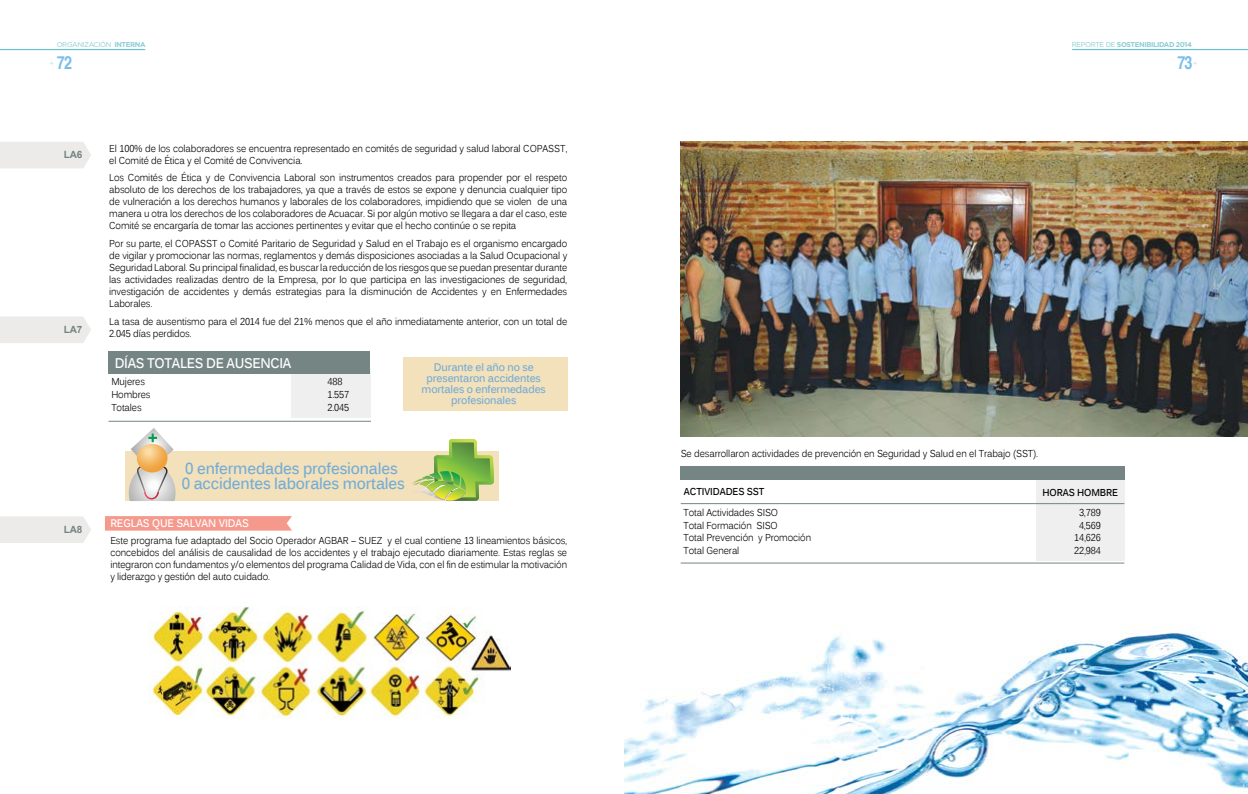
<style>
.page{position:relative;width:1248px;height:794px;background:#fff}
.page>*{position:absolute;margin:0;border:0;box-sizing:border-box;transform-origin:0 0}
.t1{font:700 18px "Helvetica";color:#78bee9;scale:.8 1}
.t2{font:700 16px/15px "Kalinga";letter-spacing:-.01em;color:#76add4;scale:.9 1}
.t3{font:700 14px "Kalinga";letter-spacing:-.025em;color:#fff;scale:.9 1}
.t4{font:700 11px/11px "Kalinga";letter-spacing:-.01em;color:#76add4;text-align:center;scale:.9 1}
.t5{font:700 11px "Kalinga";letter-spacing:-.01em;color:#fff;scale:.9 1}
.t6{font:10px/12px "Kalinga";letter-spacing:-.01em;color:#000;text-align:justify;scale:.9 1}
.t7{font:700 10px "Kalinga";letter-spacing:-.01em;color:#000;scale:.9 1}
.t8{font:700 10px "Arial";letter-spacing:-.025em;color:#758583}
.t9{font:8px "Gotham";color:#cae1eb}
.t10{font:700 7px "Gotham";letter-spacing:-.05em;color:#8acdd5}
.t11{font:7px "Gotham";letter-spacing:-.05em;color:#8acdd5}
.s1{font-weight:700}
.s2{font-weight:400}
</style>
<div class="page">
<hr style="left:1071px;top:49px;width:176px;height:1px;background:#50bdc7">
<div style="left:291px;top:369px;width:79px;height:49px;background:#ebeceb"></div>
<div style="left:108px;top:351px;width:262px;height:23px;background:#758583"></div>
<hr style="left:108px;top:421px;width:263px;height:1px;background:#758583">
<div style="left:403px;top:357px;width:164px;height:54px;background:#f3e1bc"></div>
<svg style="left:105px;top:516px;width:187px;height:14px;background:#f69b8f"></svg>
<div style="left:125px;top:451px;width:373px;height:50px;background:#f3e1bc"></div>
<svg style="left:129px;top:428px;width:46px;height:73px"></svg>
<svg style="left:412px;top:439px;width:82px;height:63px"></svg>
<div style="left:0;top:142px;width:91px;height:26px;background:#ecebea"></div>
<svg style="left:0;top:316px;width:91px;height:27px;background:#edeceb"></svg>
<div style="left:0;top:516px;width:91px;height:27px;background:#ecebea"></div>
<hr style="left:0;top:49px;width:145px;height:1px;background:#50bdc7">
<img style="left:149px;top:607px;width:361px;height:112px">
<div style="left:1036px;top:476px;width:88px;height:84px;background:#ebeceb"></div>
<div style="left:680px;top:466px;width:444px;height:14px;background:#758583"></div>
<hr style="left:680px;top:503px;width:444px;height:1px;background:#758583">
<hr style="left:680px;top:563px;width:444px;height:1px;background:#758583">
<img style="left:680px;top:142px;width:567px;height:294px">
<img style="left:624px;top:632px;width:623px;height:162px">
<p class="t11" style="left:57px;top:40px;width:90px">ORGANIZACIÓN <span class="s1">INTERNA</span></p>
<p class="t10" style="left:1071px;top:40px;width:122px"><span class="s2">REPORTE DE</span> SOSTENIBILIDAD 2014</p>
<p class="t9" style="left:49px;top:58px;width:6px">+</p>
<h1 class="t1" style="left:57px;top:48px;width:21px">72</h1>
<h1 class="t1" style="left:1177px;top:48px;width:21px">73</h1>
<p class="t9" style="left:1192px;top:58px;width:6px">+</p>
<p class="t8" style="left:64px;top:148px;width:20px">LA6</p>
<p class="t8" style="left:64px;top:323px;width:20px">LA7</p>
<p class="t8" style="left:64px;top:522px;width:20px">LA8</p>
<p class="t6" style="left:109px;top:143px;width:510px">El 100% de los colaboradores se encuentra representado en comités de seguridad y salud laboral COPASST, el Comité de Ética y el Comité de Convivencia.</p>
<p class="t6" style="left:109px;top:173px;width:510px">Los Comités de Ética y de Convivencia Laboral son instrumentos creados para propender por el respeto absoluto de los derechos de los trabajadores, ya que a través de estos se expone y denuncia cualquier tipo de vulneración a los derechos humanos y laborales de los colaboradores, impidiendo que se violen de una manera u otra los derechos de los colaboradores de Acuacar. Si por algún motivo se llegara a dar el caso, este Comité se encargaría de tomar las acciones pertinentes y evitar que el hecho continúe o se repita</p>
<p class="t6" style="left:109px;top:238px;width:510px">Por su parte, el COPASST o Comité Paritario de Seguridad y Salud en el Trabajo es el organismo encargado de vigilar y promocionar las normas, reglamentos y demás disposiciones asociadas a la Salud Ocupacional y Seguridad Laboral. Su principal finalidad, es buscar la reducción de los riesgos que se puedan presentar durante las actividades realizadas dentro de la Empresa, por lo que participa en las investigaciones de seguridad, investigación de accidentes y demás estrategias para la disminución de Accidentes y en Enfermedades Laborales.</p>
<p class="t6" style="left:109px;top:316px;width:510px">La tasa de ausentismo para el 2014 fue del 21% menos que el año inmediatamente anterior, con un total de<br>2.045 días perdidos.</p>
<p class="t6" style="left:111px;top:377px;width:39px">Mujeres</p>
<p class="t6" style="left:327px;top:377px;width:18px">488</p>
<p class="t6" style="left:111px;top:389px;width:45px">Hombres</p>
<p class="t6" style="left:327px;top:389px;width:26px">1.557</p>
<p class="t6" style="left:111px;top:402px;width:35px">Totales</p>
<p class="t6" style="left:327px;top:402px;width:26px">2.045</p>
<h3 class="t3" style="left:115px;top:354px;width:198px">DÍAS TOTALES DE AUSENCIA</h3>
<p class="t4" style="left:421px;top:363px;width:139px">Durante el año no se presentaron accidentes mortales o enfermedades profesionales</p>
<h2 class="t2" style="left:182px;top:462px;width:249px">0 enfermedades profesionales<br>0 accidentes laborales mortales</h2>
<p class="t5" style="left:110px;top:516px;width:155px">REGLAS QUE SALVAN VIDAS</p>
<p class="t6" style="left:110px;top:535px;width:509px">Este programa fue adaptado del Socio Operador AGBAR – SUEZ y el cual contiene 13 lineamientos básicos, concebidos del análisis de causalidad de los accidentes y el trabajo ejecutado diariamente. Estas reglas se integraron con fundamentos y/o elementos del programa Calidad de Vida, con el fin de estimular la motivación y liderazgo y gestión del auto cuidado.</p>
<p class="t6" style="left:680px;top:448px;width:399px">Se desarrollaron actividades de prevención en Seguridad y Salud en el Trabajo (SST).</p>
<p class="t7" style="left:684px;top:485px;width:91px">ACTIVIDADES SST</p>
<p class="t7" style="left:1042px;top:486px;width:85px">HORAS HOMBRE</p>
<p class="t6" style="left:683px;top:507px;width:107px">Total Actividades SISO</p>
<p class="t6" style="left:1078px;top:507px;width:26px">3,789</p>
<p class="t6" style="left:683px;top:520px;width:106px">Total Formación SISO</p>
<p class="t6" style="left:1078px;top:520px;width:26px">4,569</p>
<p class="t6" style="left:683px;top:532px;width:143px">Total Prevención y Promoción</p>
<p class="t6" style="left:1073px;top:532px;width:31px">14,626</p>
<p class="t6" style="left:683px;top:545px;width:64px">Total General</p>
<p class="t6" style="left:1073px;top:545px;width:31px">22,984</p>
</div>
